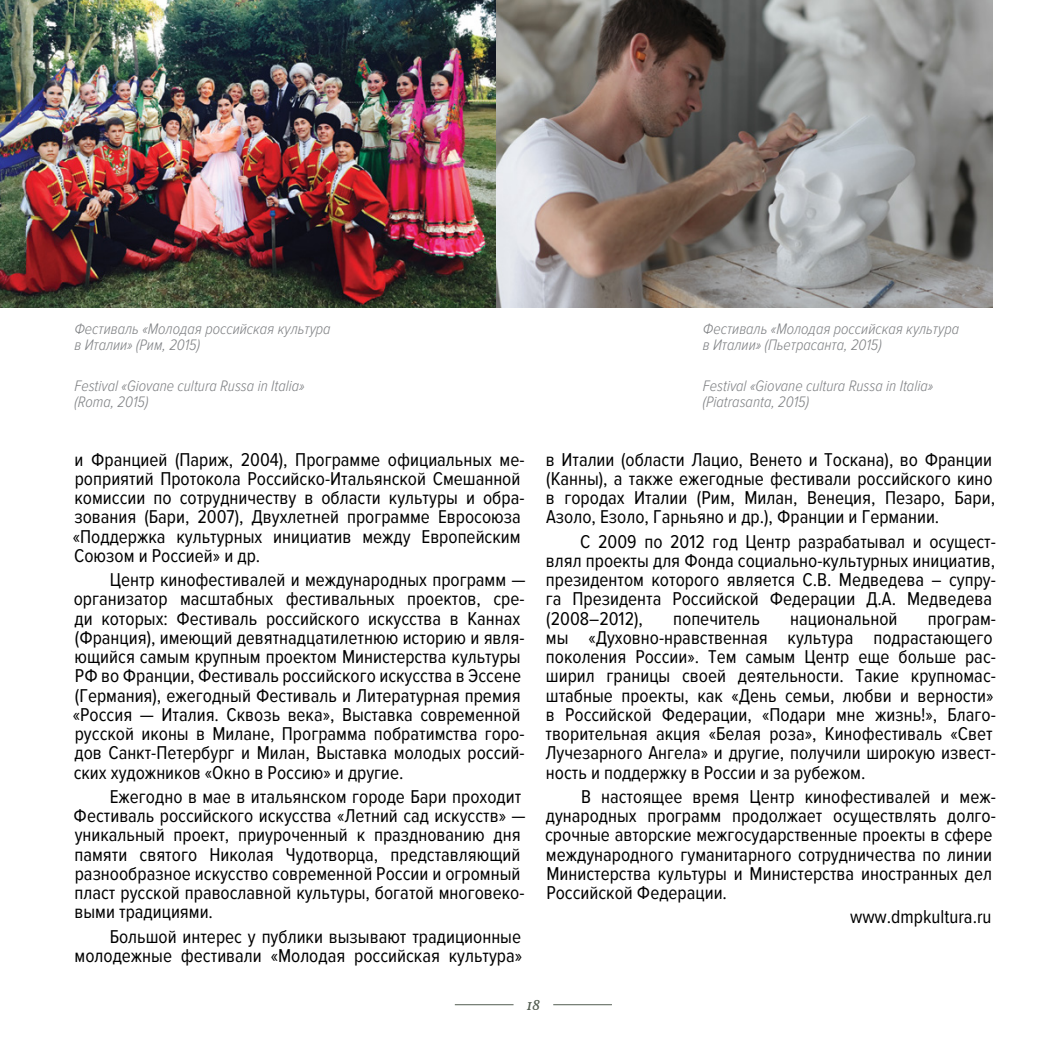
<style>
.page{position:relative;width:1042px;height:1042px;background:#fff}
.page>*{position:absolute;margin:0;border:0;box-sizing:border-box;transform-origin:0 0}
.t1{font:19.25px/19.2px "Proxima Nova Cond";color:#000}
.t2{font:italic 300 15.75px/15.8px "Proxima Nova Cond";color:#808285}
.t3{font:italic 15.75px "Vollkorn";color:#535d52}
</style>
<div class="page">
<hr style="left:455px;top:1004px;width:58px;height:1px;background:#535d52">
<hr style="left:553px;top:1004px;width:59px;height:1px;background:#535d52">
<img style="left:0;top:0;width:992px;height:308px">
<p class="t2" style="left:74px;top:321px;width:258px">Фестиваль «Молодая российская культура в Италии» (Рим, 2015)</p>
<p class="t2" style="left:74px;top:378px;width:232px">Festival «Giovane cultura Russa in Italia» (Roma, 2015)</p>
<p class="t1" style="left:73px;top:450px;width:453px">и Францией (Париж, 2004), Программе официальных ме&shy;роприятий Протокола Российско-Итальянской Смешанной комиссии по сотрудничеству в области культуры и обра&shy;зования (Бари, 2007), Двухлетней программе Евросоюза «Поддержка культурных инициатив между Европейским Союзом и Россией» и др.</p>
<p class="t1" style="left:73px;top:570px;width:454px;text-indent:37px">Центр кинофестивалей и международных программ — организатор масштабных фестивальных проектов, сре&shy;ди которых: Фестиваль российского искусства в Каннах (Франция), имеющий девятнадцатилетнюю историю и явля&shy;ющийся самым крупным проектом Министерства культуры РФ во Франции, Фестиваль российского искусства в Эссене (Германия), ежегодный Фестиваль и Литературная премия «Россия — Италия. Сквозь века», Выставка современной русской иконы в Милане, Программа побратимства горо&shy;дов Санкт-Петербург и Милан, Выставка молодых россий&shy;ских художников «Окно в Россию» и другие.</p>
<p class="t1" style="left:74px;top:787px;width:453px;text-indent:36px">Ежегодно в мае в итальянском городе Бари проходит Фестиваль российского искусства «Летний сад искусств» — уникальный проект, приуроченный к празднованию дня памяти святого Николая Чудотворца, представляющий разнообразное искусство современной России и огромный пласт русской православной культуры, богатой многовеко&shy;выми традициями.</p>
<p class="t1" style="left:75px;top:927px;width:449px;text-align:right">Большой интерес у публики вызывают традиционные молодежные фестивали «Молодая российская культура»</p>
<p class="t2" style="left:703px;top:321px;width:258px">Фестиваль «Молодая российская культура в Италии» (Пьетрасанта, 2015)</p>
<p class="t2" style="left:703px;top:378px;width:232px">Festival «Giovane cultura Russa in Italia» (Piatrasanta, 2015)</p>
<p class="t1" style="left:546px;top:450px;width:451px">в Италии (области Лацио, Венето и Тоскана), во Франции (Канны), а также ежегодные фестивали российского кино в городах Италии (Рим, Милан, Венеция, Пезаро, Бари, Азоло, Езоло, Гарньяно и др.), Франции и Германии.</p>
<p class="t1" style="left:546px;top:532px;width:451px;text-indent:34px">С 2009 по 2012 год Центр разрабатывал и осущест&shy;влял проекты для Фонда социально-культурных инициатив, президентом которого является С.В. Медведева – супру&shy;га Президента Российской Федерации Д.А. Медведева (2008–2012),</p>
<p class="t1" style="left:673px;top:609px;width:88px">попечитель</p>
<p class="t1" style="left:790px;top:609px;width:109px">национальной</p>
<p class="t1" style="left:545px;top:609px;width:452px;text-indent:382px">програм&shy;мы «Духовно-нравственная культура подрастающего поколения России». Тем самым Центр еще больше рас&shy;ширил границы своей деятельности. Такие крупномас&shy;штабные проекты, как «День семьи, любви и верности» в Российской Федерации, «Подари мне жизнь!», Благо&shy;творительная акция «Белая роза», Кинофестиваль «Свет Лучезарного Ангела» и другие, получили широкую извест&shy;ность и поддержку в России и за рубежом.</p>
<p class="t1" style="left:545px;top:787px;width:452px;text-indent:36px">В настоящее время Центр кинофестивалей и меж&shy;дународных программ продолжает осуществлять долго&shy;срочные авторские межгосударственные проекты в сфере международного гуманитарного сотрудничества по линии Министерства культуры и Министерства иностранных дел Российской Федерации.</p>
<p class="t1" style="left:850px;top:907px;width:143px">www.dmpkultura.ru</p>
<p class="t3" style="left:526px;top:993px;width:15px">18</p>
</div>
